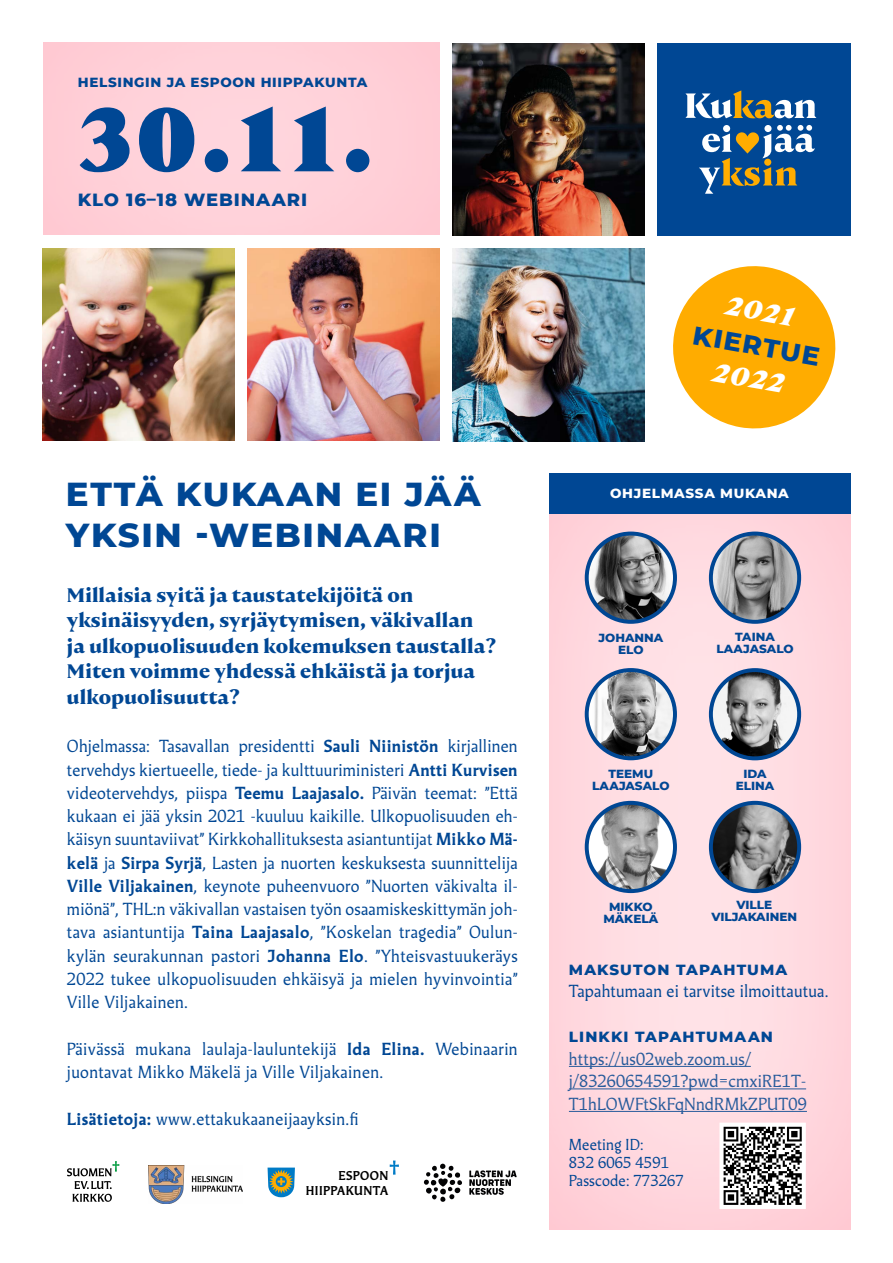
<style>
.page{position:relative;width:893px;height:1263px;background:#fff}
.page>*{position:absolute;margin:0;border:0;box-sizing:border-box;transform-origin:0 0}
.t1{font:900 90px "Nocturne Serif";color:#004794}
.t2{font:800 33.9px/40.7px "Montserrat";letter-spacing:.05em;color:#004794}
.t3{font:italic 800 26.4px "Nocturne Serif";color:#fff}
.t4{font:800 26.25px "Montserrat";color:#004794}
.t5{font:700 19.5px/25.5px "Nocturne Serif";letter-spacing:.01em;color:#004794}
.t6{font:800 18px "Montserrat";letter-spacing:.05em;color:#004794}
.t7{font:16.5px/23.2px "Martti";letter-spacing:.02em;color:#004794;text-align:justify}
.t8{font:16.5px/22.5px "Martti";letter-spacing:.01em;color:#275b9b}
.t9{font:15px/18px "Martti";letter-spacing:.01em;color:#004794}
.t10{font:800 15px "Montserrat";letter-spacing:.075em;color:#004794}
.t11{font:800 13.5px "Montserrat";letter-spacing:.05em;color:#004794}
.t12{font:800 13.5px "Montserrat";letter-spacing:.05em;color:#fff}
.t13{font:700 12.15px/15px "Martti";letter-spacing:.03em;color:#000;text-align:right}
.t14{font:800 12px/12px "Montserrat";color:#004794;text-align:center}
.s1{font-weight:700}
</style>
<div class="page">
<div style="left:33px;top:31px;width:407px;height:218px;background:#fff;opacity:.63"></div>
<div style="left:657px;top:44px;width:193px;height:192px;background:#004794"></div>
<div style="left:535px;top:463px;width:327px;height:768px;background:#fff;opacity:.63"></div>
<hr style="left:569px;top:1066px;width:182px;height:1px;background:#275b9b">
<hr style="left:569px;top:1088px;width:237px;height:1px;background:#275b9b">
<hr style="left:569px;top:1111px;width:238px;height:1px;background:#275b9b">
<img style="left:452px;top:249px;width:193px;height:193px">
<img style="left:247px;top:249px;width:193px;height:192px">
<img style="left:43px;top:249px;width:192px;height:192px">
<img style="left:452px;top:44px;width:193px;height:191px">
<svg style="left:685px;top:90px;width:131px;height:29px"></svg>
<svg style="left:699px;top:125px;width:116px;height:69px"></svg>
<svg style="left:718px;top:1121px;width:90px;height:90px"></svg>
<svg style="left:67px;top:1161px;width:52px;height:41px"></svg>
<svg style="left:268px;top:1167px;width:27px;height:30px"></svg>
<svg style="left:390px;top:1160px;width:9px;height:14px"></svg>
<img style="left:148px;top:1165px;width:95px;height:39px">
<svg style="left:424px;top:1163px;width:38px;height:39px"></svg>
<svg style="left:469px;top:1170px;width:48px;height:25px"></svg>
<img style="left:711px;top:533px;width:88px;height:89px;border-radius:44px">
<div style="left:709px;top:531px;width:92px;height:93px;border:4px solid #004794;border-radius:50%"></div>
<img style="left:587px;top:803px;width:88px;height:88px;border-radius:44px">
<div style="left:585px;top:801px;width:92px;height:92px;border:4px solid #004794;border-radius:50%"></div>
<img style="left:711px;top:803px;width:88px;height:88px;border-radius:44px">
<div style="left:709px;top:801px;width:92px;height:92px;border:4px solid #004794;border-radius:50%"></div>
<img style="left:587px;top:670px;width:88px;height:88px;border-radius:44px">
<div style="left:585px;top:668px;width:92px;height:92px;border:4px solid #004794;border-radius:50%"></div>
<img style="left:587px;top:533px;width:88px;height:89px;border-radius:44px">
<div style="left:585px;top:531px;width:92px;height:93px;border:4px solid #004794;border-radius:50%"></div>
<img style="left:711px;top:670px;width:88px;height:88px;border-radius:44px">
<div style="left:709px;top:668px;width:92px;height:92px;border:4px solid #004794;border-radius:50%"></div>
<div style="left:549px;top:473px;width:301px;height:41px;background:#004794"></div>
<svg style="left:673px;top:266px;width:163px;height:163px"></svg>
<p class="t11" style="left:78px;top:72px;width:291px">HELSINGIN JA ESPOON HIIPPAKUNTA</p>
<h1 class="t1" style="left:78px;top:82px;width:297px">30.11.</h1>
<p class="t6" style="left:78px;top:187px;width:231px">KLO 16–18 WEBINAARI</p>
<h2 class="t2" style="left:66px;top:472px;width:416px">ETTÄ KUKAAN EI JÄÄ<br>YKSIN -WEBINAARI</h2>
<p class="t5" style="left:67px;top:582px;width:431px">Millaisia syitä ja taustatekijöitä on yksinäisyyden, syrjäytymisen, väkivallan<br>ja ulkopuolisuuden kokemuksen taustalla?<br>Miten voimme yhdessä ehkäistä ja torjua ulkopuolisuutta?</p>
<p class="t7" style="left:67px;top:735px;width:452px">Ohjelmassa: Tasavallan presidentti <span class="s1">Sauli Niinistön</span> kirjallinen tervehdys kiertueelle, tiede- ja kulttuuriministeri <span class="s1">Antti Kurvisen </span>videotervehdys, piispa <span class="s1">Teemu Laajasalo.</span> Päivän teemat: ”Että kukaan ei jää yksin 2021 -kuuluu kaikille. Ulkopuolisuuden eh&shy;käisyn suuntaviivat” Kirkkohallituksesta asiantuntijat <span class="s1">Mikko Mä&shy;kelä</span> ja <span class="s1">Sirpa Syrjä</span>, Lasten ja nuorten keskuksesta suunnittelija <span class="s1">Ville Viljakainen</span>, keynote puheenvuoro ”Nuorten väkivalta il&shy;miönä”, THL:n väkivallan vastaisen työn osaamiskeskittymän joh&shy;tava asiantuntija <span class="s1">Taina Laajasalo</span>, ”Koskelan tragedia” Oulun&shy;kylän seurakunnan pastori <span class="s1">Johanna Elo</span>. ”Yhteisvastuukeräys 2022 tukee ulkopuolisuuden ehkäisyä ja mielen hyvinvointia” Ville Viljakainen.</p>
<p class="t7" style="left:67px;top:1037px;width:452px">Päivässä mukana laulaja-lauluntekijä <span class="s1">Ida Elina.</span> Webinaarin juontavat Mikko Mäkelä ja Ville Viljakainen.</p>
<p class="t7" style="left:67px;top:1107px;width:293px"><span class="s1">Lisätietoja:</span> www.ettakukaaneijaayksin.fi</p>
<p class="t13" style="left:306px;top:1167px;width:84px">ESPOON<br>HIIPPAKUNTA</p>
<h3 class="t3" style="left:729px;top:288px;width:71px;rotate:10deg">2021</h3>
<h3 class="t3" style="left:716px;top:355px;width:73px;rotate:10deg">2022</h3>
<h3 class="t4" style="left:696px;top:316px;width:130px;rotate:10deg">KIERTUE</h3>
<p class="t12" style="left:610px;top:483px;width:180px">OHJELMASSA MUKANA</p>
<p class="t14" style="left:598px;top:631px;width:66px">JOHANNA<br>ELO</p>
<p class="t14" style="left:592px;top:767px;width:79px">TEEMU<br>LAAJASALO</p>
<p class="t14" style="left:716px;top:630px;width:79px">TAINA<br>LAAJASALO</p>
<p class="t14" style="left:736px;top:767px;width:40px">IDA<br>ELINA</p>
<p class="t14" style="left:603px;top:900px;width:56px">MIKKO<br>MÄKELÄ</p>
<p class="t14" style="left:711px;top:898px;width:87px">VILLE<br>VILJAKAINEN</p>
<p class="t10" style="left:569px;top:958px;width:220px">MAKSUTON TAPAHTUMA</p>
<p class="t7" style="left:569px;top:980px;width:261px">Tapahtumaan ei tarvitse ilmoittautua.</p>
<p class="t10" style="left:569px;top:1026px;width:206px">LINKKI TAPAHTUMAAN</p>
<p class="t8" style="left:569px;top:1047px;width:240px">https://us02web.zoom.us/ j/83260654591?pwd=cmxiRE1T-<br>T1hLOWFtSkFqNndRMkZPUT09</p>
<p class="t9" style="left:569px;top:1136px;width:116px">Meeting ID:<br>832 6065 4591<br>Passcode: 773267</p>
</div>
